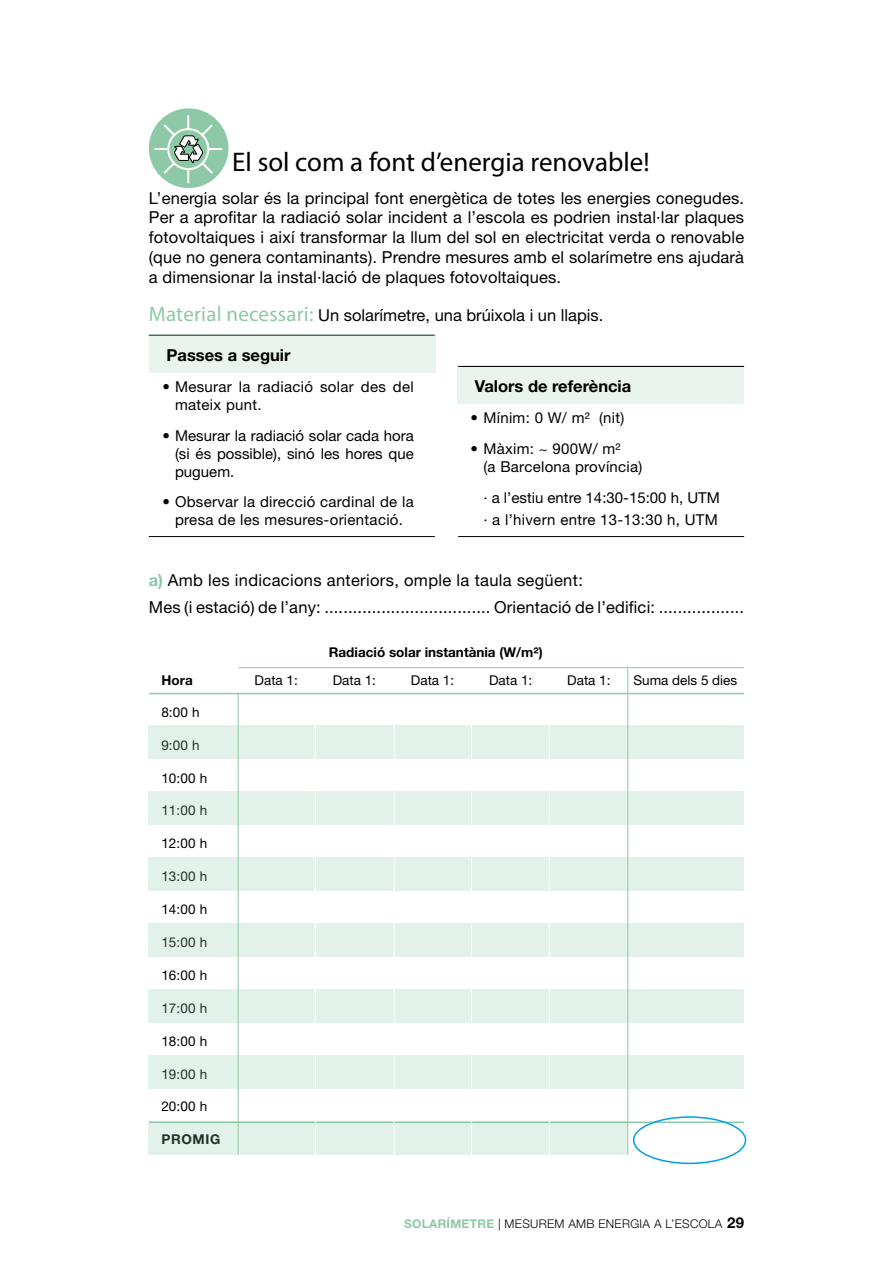
<style>
.page{position:relative;width:893px;height:1263px;background:#fff}
.page>*{position:absolute;margin:0;border:0;box-sizing:border-box;transform-origin:0 0}
.t1{font:27px "Myriad Pro";color:#000}
.t2{font:16.5px/19.8px "Helvetica Neue LT Std";letter-spacing:.01em;color:#000}
.t3{font:700 16.5px "Helvetica Neue LT Std";color:#000}
.t4{font:15px/18px "Helvetica Neue LT Std";letter-spacing:.02em;color:#000}
.t5{font:15px/22.2px "Helvetica Neue LT Std";color:#000}
.t6{font:13.5px "Helvetica Neue LT Std";letter-spacing:.005em;color:#000}
.t7{font:700 13.5px "Helvetica Neue LT Std";color:#000}
.t8{font:300 12px "Helvetica Neue LT Std";letter-spacing:.025em;color:#000}
.s1{font-family:"Myriad Pro";font-size:21px;color:#8dc9a6}
.s2{font-weight:700;color:#8dc9a6}
.s3{font-weight:700;font-size:15px}
</style>
<div class="page">
<div style="left:458px;top:366px;width:286px;height:38px;background:#e8f4ed"></div>
<div style="left:149px;top:726px;width:595px;height:33px;background:#e2f1e9"></div>
<div style="left:149px;top:858px;width:595px;height:33px;background:#e2f1e9"></div>
<div style="left:149px;top:989px;width:595px;height:33px;background:#e2f1e9"></div>
<div style="left:149px;top:792px;width:595px;height:33px;background:#e2f1e9"></div>
<div style="left:149px;top:923px;width:595px;height:34px;background:#e2f1e9"></div>
<div style="left:149px;top:1055px;width:595px;height:33px;background:#e2f1e9"></div>
<div style="left:149px;top:1121px;width:479px;height:33px;background:#e2f1e9"></div>
<hr style="left:149px;top:693px;width:595px;height:1px;background:#8dc9a6">
<hr style="left:149px;top:1121px;width:595px;height:2px;background:#8dc9a6">
<hr style="left:238px;top:693px;width:1px;height:461px;background:#8dc9a6">
<hr style="left:315px;top:695px;width:1px;height:460px;background:#fff">
<hr style="left:394px;top:695px;width:1px;height:459px;background:#fff">
<hr style="left:471px;top:695px;width:1px;height:459px;background:#fff">
<hr style="left:549px;top:695px;width:1px;height:459px;background:#fff">
<hr style="left:628px;top:668px;width:1px;height:486px;background:#8dc9a6">
<hr style="left:238px;top:667px;width:506px;height:1px;background:#8dc9a6">
<div style="left:633px;top:1116px;width:113px;height:48px;border:2px solid #009fe3;border-radius:50%"></div>
<hr style="left:458px;top:366px;width:286px;height:1px;background:#000">
<hr style="left:458px;top:536px;width:286px;height:1px;background:#000">
<div style="left:149px;top:334px;width:287px;height:38px;background:#e8f4ed"></div>
<hr style="left:149px;top:536px;width:286px;height:1px;background:#000">
<div style="left:149px;top:108px;width:79px;height:80px;background:#8dc9a6;border-radius:50%"></div>
<svg style="left:153px;top:114px;width:70px;height:70px"></svg>
<h1 class="t1" style="left:232px;top:145px;width:419px">El sol com a font d’energia renovable!</h1>
<p class="t2" style="left:149px;top:188px;width:597px;text-align:justify">L’energia solar és la principal font energètica de totes les energies conegudes.<br>Per a aprofitar la radiació solar incident a l’escola es podrien instal·lar plaques fotovoltaiques i així transformar la llum del sol en electricitat verda o renovable (que no genera contaminants). Prendre mesures amb el solarímetre ens ajudarà a dimensionar la instal·lació de plaques fotovoltaiques.</p>
<p class="t2" style="left:149px;top:305px;width:456px"><span class="s1">Material necessari:</span> Un solarímetre, una brúixola i un llapis.</p>
<p class="t3" style="left:167px;top:345px;width:126px">Passes a seguir</p>
<p class="t4" style="left:175px;top:377px;width:240px;text-indent:-13px">• Mesurar la radiació solar des del mateix punt.</p>
<p class="t4" style="left:175px;top:426px;width:240px;text-align:justify;text-indent:-13px">• Mesurar la radiació solar cada hora (si és possible), sinó les hores que puguem.</p>
<p class="t4" style="left:162px;top:493px;width:253px;text-align:center">• Observar la direcció cardinal de la presa de les mesures-orientació.</p>
<p class="t3" style="left:475px;top:376px;width:158px">Valors de referència</p>
<p class="t4" style="left:471px;top:408px;width:155px">• Mínim: 0 W/ m² (nit)</p>
<p class="t4" style="left:483px;top:439px;width:161px;text-indent:-13px">• Màxim: ~ 900W/ m²<br>(a Barcelona província)</p>
<p class="t5" style="left:483px;top:486px;width:238px">· a l’estiu entre 14:30-15:00 h, UTM · a l’hivern entre 13-13:30 h, UTM</p>
<p class="t2" style="left:149px;top:566px;width:597px;line-height:27px"><span class="s2">a)</span> Amb les indicacions anteriors, omple la taula següent:<br>Mes (i estació) de l’any: ................................... Orientació de l’edifici: ..................</p>
<p class="t7" style="left:161px;top:672px;width:33px">Hora</p>
<p class="t6" style="left:161px;top:704px;width:40px">8:00 h</p>
<p class="t6" style="left:161px;top:737px;width:40px">9:00 h</p>
<p class="t6" style="left:161px;top:770px;width:47px">10:00 h</p>
<p class="t6" style="left:161px;top:802px;width:47px">11:00 h</p>
<p class="t6" style="left:161px;top:835px;width:47px">12:00 h</p>
<p class="t6" style="left:161px;top:868px;width:47px">13:00 h</p>
<p class="t6" style="left:161px;top:901px;width:47px">14:00 h</p>
<p class="t6" style="left:161px;top:934px;width:47px">15:00 h</p>
<p class="t6" style="left:161px;top:967px;width:47px">16:00 h</p>
<p class="t6" style="left:161px;top:1000px;width:47px">17:00 h</p>
<p class="t6" style="left:161px;top:1033px;width:47px">18:00 h</p>
<p class="t6" style="left:161px;top:1066px;width:47px">19:00 h</p>
<p class="t6" style="left:161px;top:1098px;width:47px">20:00 h</p>
<p class="t7" style="left:161px;top:1131px;width:61px">PROMIG</p>
<p class="t7" style="left:329px;top:644px;width:215px">Radiació solar instantània (W/m²)</p>
<p class="t6" style="left:255px;top:672px;width:45px">Data 1:</p>
<p class="t6" style="left:333px;top:672px;width:45px">Data 1:</p>
<p class="t6" style="left:411px;top:672px;width:45px">Data 1:</p>
<p class="t6" style="left:489px;top:672px;width:45px">Data 1:</p>
<p class="t6" style="left:567px;top:672px;width:45px">Data 1:</p>
<p class="t6" style="left:633px;top:672px;width:105px">Suma dels 5 dies</p>
<p class="t8" style="left:404px;top:1216px;width:342px"><span class="s2">SOLARÍMETRE</span> | MESUREM AMB ENERGIA A L’ESCOLA <span class="s3">29</span></p>
</div>
